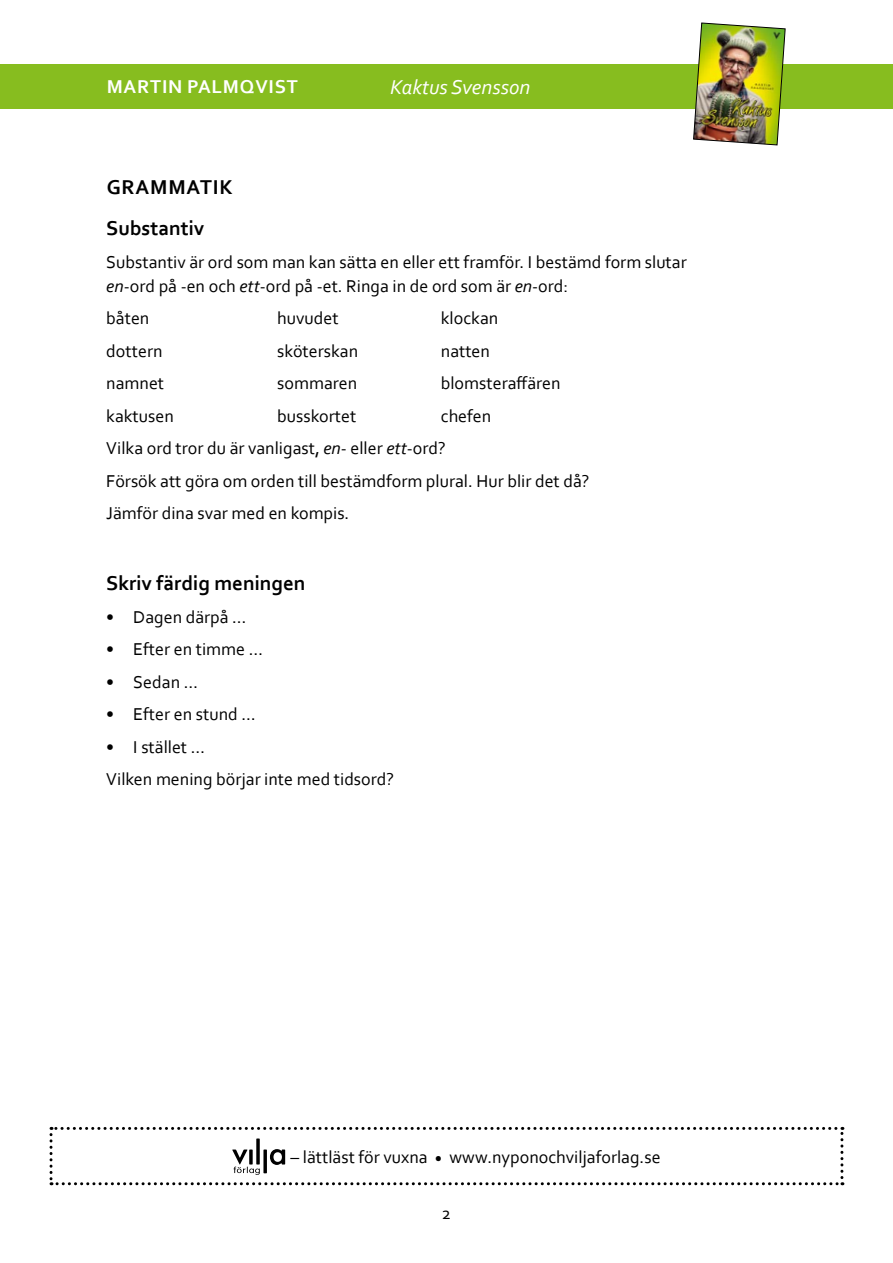
<style>
.page{position:relative;width:893px;height:1263px;background:#fff}
.page>*{position:absolute;margin:0;border:0;box-sizing:border-box;transform-origin:0 0}
.t1{font:700 21px/41px "Corbel";color:#000}
.t2{font:italic 21px "Corbel";color:#fff}
.t3{font:700 19.5px "Corbel";letter-spacing:.04em;color:#fff}
.t4{font:18px/32.5px "Corbel";color:#000}
.s1{font-style:italic}
</style>
<div class="page">
<div style="left:0;top:64px;width:893px;height:44px;background:#87bd1f"></div>
<img style="left:693px;top:23px;width:92px;height:122px">
<svg style="left:50px;top:1127px;width:793px;height:58px"></svg>
<p class="t3" style="left:107px;top:75px;width:193px">MARTIN PALMQVIST</p>
<p class="t2" style="left:390px;top:74px;width:142px">Kaktus Svensson</p>
<p class="t1" style="left:106px;top:166px;width:128px">GRAMMATIK<br>Substantiv</p>
<p class="t4" style="left:106px;top:249px;width:582px;line-height:24px">Substantiv är ord som man kan sätta en eller ett framför. I bestämd form slutar <span class="s1">en</span>-ord på -en och <span class="s1">ett</span>-ord på -et. Ringa in de ord som är <span class="s1">en</span>-ord:</p>
<p class="t4" style="left:106px;top:302px;width:45px">båten</p>
<p class="t4" style="left:277px;top:302px;width:63px">huvudet</p>
<p class="t4" style="left:441px;top:302px;width:59px">klockan</p>
<p class="t4" style="left:106px;top:334px;width:58px">dottern</p>
<p class="t4" style="left:277px;top:334px;width:82px">sköterskan</p>
<p class="t4" style="left:441px;top:334px;width:51px">natten</p>
<p class="t4" style="left:106px;top:367px;width:59px">namnet</p>
<p class="t4" style="left:277px;top:367px;width:82px">sommaren</p>
<p class="t4" style="left:441px;top:367px;width:121px">blomsteraffären</p>
<p class="t4" style="left:106px;top:399px;width:69px">kaktusen</p>
<p class="t4" style="left:277px;top:399px;width:81px">busskortet</p>
<p class="t4" style="left:106px;top:399px;width:485px;text-indent:334px">chefen<br>Vilka ord tror du är vanligast, <span class="s1">en</span>- eller <span class="s1">ett</span>-ord?<br>Försök att göra om orden till bestämdform plural. Hur blir det då?<br>Jämför dina svar med en kompis.</p>
<p class="t1" style="left:106px;top:562px;width:201px">Skriv färdig meningen</p>
<p class="t4" style="left:106px;top:600px;width:142px">• Dagen därpå …</p>
<p class="t4" style="left:106px;top:632px;width:158px">• Efter en timme …</p>
<p class="t4" style="left:106px;top:665px;width:93px">• Sedan …</p>
<p class="t4" style="left:106px;top:697px;width:151px">• Efter en stund …</p>
<p class="t4" style="left:106px;top:730px;width:289px">• I stället …<br>Vilken mening börjar inte med tidsord?</p>
<p class="t4" style="left:291px;top:1140px;width:372px">– lättläst för vuxna <sub>•</sub> www.nyponochviljaforlag.se</p>
<p class="t4" style="left:442px;top:1196px;width:11px">2</p>
</div>
